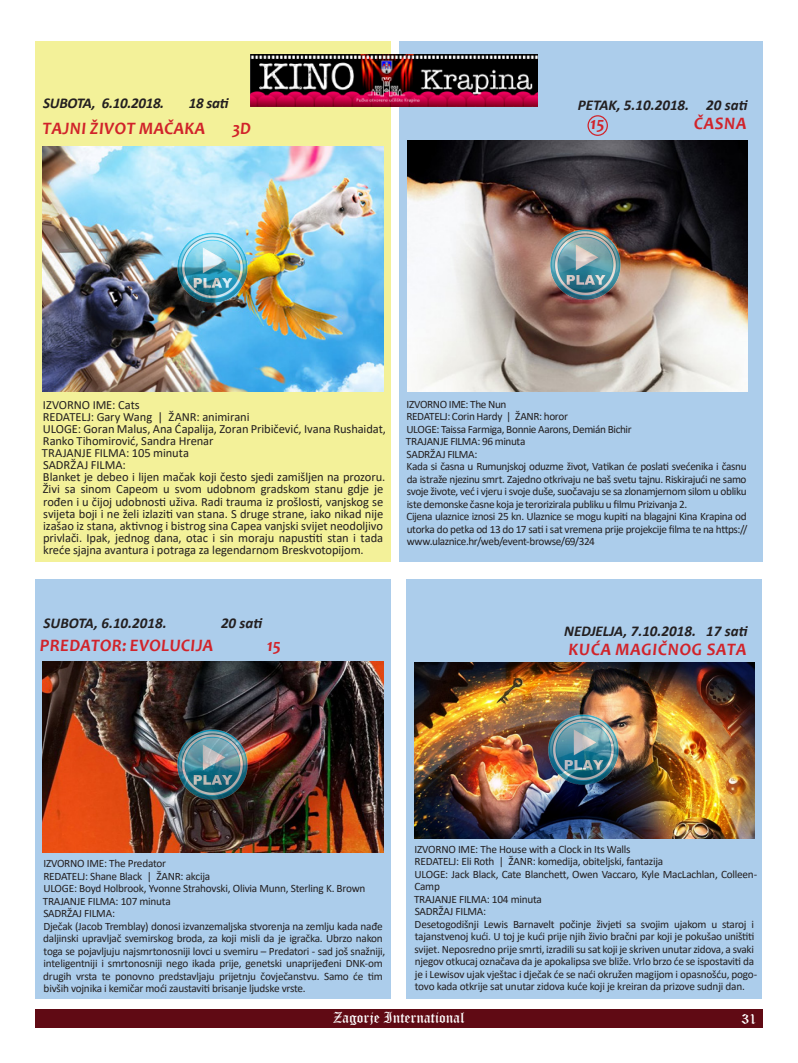
<style>
.page{position:relative;width:798px;height:1063px;background:#fff}
.page>*{position:absolute;margin:0;border:0;box-sizing:border-box;transform-origin:0 0}
.t1{font:italic 700 17.5px "Candara";letter-spacing:.02em;color:#d1232a}
.t2{font:italic 700 17.5px "Candara";letter-spacing:.04em;color:#d1232a}
.t3{font:italic 700 15px "Calibri";color:#231f20}
.t4{font:15px "Old English Text";color:#fff}
.t5{font:italic 700 15px "Calibri";letter-spacing:-.02em;color:#231f20}
.t6{font:12.5px/12.1px "Calibri";letter-spacing:-.01em;color:#231f20}
.t7{font:11.25px/12.5px "Calibri";letter-spacing:-.02em;color:#231f20}
</style>
<div class="page">
<div style="left:35px;top:1009px;width:727px;height:19px;background:#600a14"></div>
<div style="left:35px;top:579px;width:355px;height:420px;background:#accdeb"></div>
<div style="left:406px;top:579px;width:355px;height:420px;background:#accdeb"></div>
<img style="left:43px;top:662px;width:340px;height:190px">
<img style="left:414px;top:662px;width:340px;height:177px">
<div style="left:399px;top:42px;width:363px;height:520px;background:#accdeb"></div>
<img style="left:407px;top:140px;width:339px;height:252px">
<div style="left:35px;top:42px;width:355px;height:520px;background:#f3f199"></div>
<img style="left:43px;top:146px;width:340px;height:246px">
<img style="left:250px;top:54px;width:287px;height:52px">
<img style="left:174px;top:230px;width:78px;height:78px">
<img style="left:546px;top:227px;width:78px;height:78px">
<img style="left:173px;top:726px;width:78px;height:78px">
<img style="left:544px;top:711px;width:78px;height:78px">
<div style="left:587px;top:115px;width:20px;height:21px;border:1px solid #d1232a;border-radius:50%"></div>
<p class="t5" style="left:43px;top:92px;width:123px">SUBOTA, 6.10.2018.</p>
<p class="t3" style="left:189px;top:92px;width:42px">18 sati</p>
<p class="t1" style="left:43px;top:118px;width:164px">TAJNI ŽIVOT MAČAKA</p>
<p class="t1" style="left:232px;top:118px;width:20px">3D</p>
<p class="t3" style="left:577px;top:95px;width:172px">PETAK, 5.10.2018. 20 sati</p>
<p class="t1" style="left:590px;top:112px;width:16px">15</p>
<p class="t1" style="left:693px;top:112px;width:54px">ČASNA</p>
<p class="t6" style="left:43px;top:398px;width:98px">IZVORNO IME: Cats</p>
<p class="t6" style="left:43px;top:410px;width:208px">REDATELJ: Gary Wang | ŽANR: animirani</p>
<p class="t6" style="left:43px;top:422px;width:344px">ULOGE: Goran Malus, Ana Ćapalija, Zoran Pribičević, Ivana Rushaidat,<br>Ranko Tihomirović, Sandra Hrenar</p>
<p class="t6" style="left:42px;top:447px;width:148px">TRAJANJE FILMA: 105 minuta</p>
<p class="t6" style="left:43px;top:459px;width:84px">SADRŽAJ FILMA:</p>
<p class="t6" style="left:43px;top:471px;width:344px">Blanket je debeo i lijen mačak koji često sjedi zamišljen na prozoru.<br>Živi sa sinom Capeom u svom udobnom gradskom stanu gdje je rođen i u čijoj udobnosti uživa. Radi trauma iz prošlosti, vanjskog se svijeta boji i ne želi izlaziti van stana. S druge strane, iako nikad nije izašao iz stana, aktivnog i bistrog sina Capea vanjski svijet neodoljivo privlači. Ipak, jednog dana, otac i sin moraju napustiti stan i tada kreće sjajna avantura i potraga za legendarnom Breskvotopijom.</p>
<p class="t7" style="left:406px;top:397px;width:101px">IZVORNO IME: The Nun</p>
<p class="t7" style="left:406px;top:410px;width:163px">REDATELJ: Corin Hardy | ŽANR: horor</p>
<p class="t7" style="left:406px;top:422px;width:227px">ULOGE: Taissa Farmiga, Bonnie Aarons, Demián Bichir</p>
<p class="t7" style="left:405px;top:435px;width:121px">TRAJANJE FILMA: 96 minuta</p>
<p class="t7" style="left:406px;top:447px;width:72px">SADRŽAJ FILMA:</p>
<p class="t7" style="left:406px;top:460px;width:341px;text-align:justify">Kada si časna u Rumunjskoj oduzme život, Vatikan će poslati svećenika i časnu da istraže njezinu smrt. Zajedno otkrivaju ne baš svetu tajnu. Riskirajući ne samo svoje živote, već i vjeru i svoje duše, suočavaju se sa zlonamjernom silom u obliku iste demonske časne koja je terorizirala publiku u filmu Prizivanja 2.</p>
<p class="t7" style="left:406px;top:510px;width:342px;text-align:justify">Cijena ulaznice iznosi 25 kn. Ulaznice se mogu kupiti na blagajni Kina Krapina od utorka do petka od 13 do 17 sati i sat vremena prije projekcije filma te na https:// www.ulaznice.hr/web/event-browse/69/324</p>
<p class="t3" style="left:44px;top:612px;width:125px">SUBOTA, 6.10.2018.</p>
<p class="t3" style="left:221px;top:612px;width:43px">20 sati</p>
<p class="t1" style="left:40px;top:634px;width:175px">PREDATOR: EVOLUCIJA</p>
<p class="t1" style="left:267px;top:634px;width:16px">15</p>
<p class="t3" style="left:564px;top:620px;width:185px">NEDJELJA, 7.10.2018. 17 sati</p>
<p class="t2" style="left:568px;top:638px;width:179px">KUĆA MAGIČNOG SATA</p>
<p class="t7" style="left:43px;top:857px;width:124px">IZVORNO IME: The Predator</p>
<p class="t7" style="left:43px;top:869px;width:168px">REDATELJ: Shane Black | ŽANR: akcija</p>
<p class="t7" style="left:43px;top:882px;width:323px">ULOGE: Boyd Holbrook, Yvonne Strahovski, Olivia Munn, Sterling K. Brown</p>
<p class="t7" style="left:43px;top:894px;width:129px">TRAJANJE FILMA: 107 minuta</p>
<p class="t7" style="left:43px;top:907px;width:73px">SADRŽAJ FILMA:</p>
<p class="t7" style="left:43px;top:919px;width:343px">Dječak (Jacob Tremblay) donosi izvanzemaljska stvorenja na zemlju kada nađe daljinski upravljač svemirskog broda, za koji misli da je igračka. Ubrzo nakon toga se pojavljuju najsmrtonosniji lovci u svemiru – Predatori - sad još snažniji, inteligentniji i smrtonosniji nego ikada prije, genetski unaprijeđeni DNK-om drugih vrsta te ponovno predstavljaju prijetnju čovječanstvu. Samo će tim bivših vojnika i kemičar moći zaustaviti brisanje ljudske vrste.</p>
<p class="t7" style="left:414px;top:842px;width:217px">IZVORNO IME: The House with a Clock in Its Walls</p>
<p class="t7" style="left:414px;top:855px;width:250px">REDATELJ: Eli Roth | ŽANR: komedija, obiteljski, fantazija</p>
<p class="t7" style="left:414px;top:867px;width:344px">ULOGE: Jack Black, Cate Blanchett, Owen Vaccaro, Kyle MacLachlan, Colleen-<br>Camp</p>
<p class="t7" style="left:414px;top:892px;width:129px">TRAJANJE FILMA: 104 minuta</p>
<p class="t7" style="left:414px;top:905px;width:73px">SADRŽAJ FILMA:</p>
<p class="t7" style="left:414px;top:917px;width:344px">Desetogodišnji Lewis Barnavelt počinje živjeti sa svojim ujakom u staroj i tajanstvenoj kući. U toj je kući prije njih živio bračni par koji je pokušao uništiti svijet. Neposredno prije smrti, izradili su sat koji je skriven unutar zidova, a svaki njegov otkucaj označava da je apokalipsa sve bliže. Vrlo brzo će se ispostaviti da je i Lewisov ujak vještac i dječak će se naći okružen magijom i opasnošću, pogo&shy;tovo kada otkrije sat unutar zidova kuće koji je kreiran da prizove sudnji dan.</p>
<h2 class="t4" style="left:333px;top:1008px;width:133px">Zagorje International</h2>
<h2 class="t4" style="left:741px;top:1009px;width:17px">31</h2>
</div>
